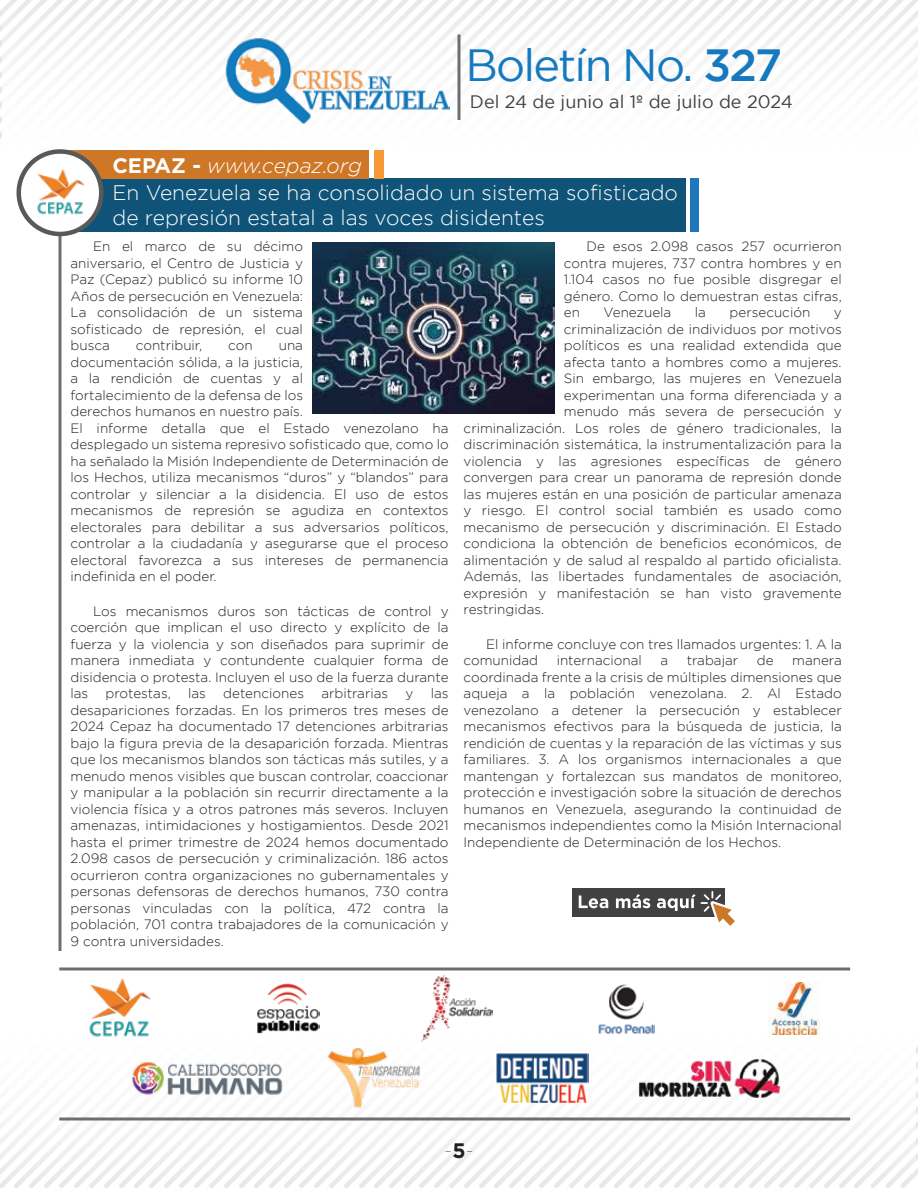
<style>
.page{position:relative;width:918px;height:1188px;background:#fff}
.page>*{position:absolute;margin:0;border:0;box-sizing:border-box;transform-origin:0 0}
.t1{font:45px "Gotham";letter-spacing:-.04em;color:#1479bf}
.t2{font:300 21px/25.2px "Gotham";color:#fff}
.t3{font:italic 300 21px "Gotham";letter-spacing:-.005em;color:#fff}
.t4{font:100 21px "Gotham";color:#231f20}
.t5{font:18px "Gotham";color:#414042}
.t6{font:300 13.5px/16.5px "Gotham";color:#231f20;text-align:justify}
.s1{font-weight:700;font-style:normal}
.s2{font-weight:500}
.s3{font-weight:700}
</style>
<div class="page">
<div style="left:2px;top:0;width:916px;height:176px;background:linear-gradient(to bottom,#f6f6f7,#fff)"></div>
<div style="left:0;top:1009px;width:916px;height:179px;background:linear-gradient(to bottom,#fff,#f5f5f5)"></div>
<hr style="left:458px;top:34px;width:2px;height:86px;background:#6d6e71">
<img style="left:222px;top:34px;width:228px;height:92px">
<img style="left:768px;top:982px;width:53px;height:53px">
<img style="left:638px;top:1056px;width:144px;height:43px">
<img style="left:597px;top:984px;width:57px;height:51px">
<img style="left:85px;top:978px;width:69px;height:65px">
<img style="left:126px;top:1058px;width:160px;height:40px">
<img style="left:257px;top:983px;width:62px;height:50px">
<hr style="left:59px;top:968px;width:791px;height:2px;background:#6d6e71">
<hr style="left:59px;top:1118px;width:791px;height:2px;background:#6d6e71">
<img style="left:322px;top:1045px;width:103px;height:66px">
<img style="left:421px;top:975px;width:72px;height:67px">
<img style="left:495px;top:1052px;width:93px;height:51px">
<svg style="left:58px;top:236px;width:4px;height:715px;background:#909193"></svg>
<div style="left:60px;top:178px;width:626px;height:54px;background:#0f5478"></div>
<div style="left:690px;top:178px;width:9px;height:54px;background:#1f77bb"></div>
<div style="left:60px;top:150px;width:309px;height:28px;background:#ce7727"></div>
<div style="left:374px;top:150px;width:10px;height:28px;background:#f89939"></div>
<svg style="left:19px;top:152px;width:82px;height:82px"></svg>
<div style="left:16px;top:149px;width:88px;height:87px;border:4px solid #58595b;border-radius:50%"></div>
<img style="left:34px;top:166px;width:52px;height:52px">
<div style="left:572px;top:888px;width:152px;height:29px;background:#414042"></div>
<svg style="left:579px;top:895px;width:29px;height:13px"></svg>
<svg style="left:616px;top:894px;width:34px;height:14px"></svg>
<svg style="left:657px;top:891px;width:78px;height:35px"></svg>
<img style="left:312px;top:242px;width:243px;height:171px">
<h2 class="t3" style="left:112px;top:154px;width:251px"><span class="s1">CEPAZ -</span> www.cepaz.org</h2>
<h1 class="t1" style="left:465px;top:40px;width:318px">Boletín No. <span class="s2">327</span></h1>
<h3 class="t5" style="left:470px;top:92px;width:324px">Del 24 de junio al 1º de julio de 2024</h3>
<h2 class="t2" style="left:112px;top:180px;width:567px">En Venezuela se ha consolidado un sistema sofisticado de represión estatal a las voces disidentes</h2>
<p class="t6" style="left:70px;top:238px;width:234px;text-indent:23px">En el marco de su décimo aniversario, el Centro de Justicia y Paz (Cepaz) publicó su informe 10<br>Años de persecución en Venezuela:<br>La consolidación de un sistema sofisticado de represión, el cual busca</p>
<p class="t6" style="left:136px;top:337px;width:68px">contribuir,</p>
<p class="t6" style="left:228px;top:337px;width:26px">con</p>
<p class="t6" style="left:70px;top:337px;width:380px;text-align:left;text-indent:208px">una<br>documentación sólida, a la justicia,<br>a la rendición de cuentas y al<br>fortalecimiento de la defensa de los<br>derechos humanos en nuestro país.<br>El informe detalla que el Estado venezolano ha desplegado un sistema represivo sofisticado que, como lo ha señalado la Misión Independiente de Determinación de los Hechos, utiliza mecanismos “duros” y “blandos” para controlar y silenciar a la disidencia. El uso de estos mecanismos de represión se agudiza en contextos electorales para debilitar a sus adversarios políticos, controlar a la ciudadanía y asegurarse que el proceso electoral favorezca a sus intereses de permanencia indefinida en el poder.</p>
<p class="t6" style="left:70px;top:603px;width:380px;text-indent:23px">Los mecanismos duros son tácticas de control y coerción que implican el uso directo y explícito de la fuerza y la violencia y son diseñados para suprimir de manera inmediata y contundente cualquier forma de disidencia o protesta. Incluyen el uso de la fuerza durante las</p>
<p class="t6" style="left:70px;top:685px;width:380px;text-indent:360px">las desapariciones forzadas. En los primeros tres meses de 2024 Cepaz ha documentado 17 detenciones arbitrarias bajo la figura previa de la desaparición forzada. Mientras que los mecanismos blandos son tácticas más sutiles, y a menudo menos visibles que buscan controlar, coaccionar y manipular a la población sin recurrir directamente a la violencia física y a otros patrones más severos. Incluyen amenazas, intimidaciones y hostigamientos. Desde 2021 hasta el primer trimestre de 2024 hemos documentado 2.098 casos de persecución y criminalización. 186 actos ocurrieron contra organizaciones no gubernamentales y personas defensoras de derechos humanos, 730 contra personas vinculadas con la política, 472 contra la población, 701 contra trabajadores de la comunicación y 9 contra universidades.</p>
<p class="t6" style="left:106px;top:685px;width:67px">protestas,</p>
<p class="t6" style="left:188px;top:685px;width:19px">las</p>
<p class="t6" style="left:223px;top:685px;width:82px">detenciones</p>
<p class="t6" style="left:321px;top:685px;width:68px">arbitrarias</p>
<p class="t6" style="left:406px;top:685px;width:9px">y</p>
<p class="t6" style="left:564px;top:238px;width:279px;text-indent:23px">De esos 2.098 casos 257 ocurrieron contra mujeres, 737 contra hombres y en 1.104 casos no fue posible disgregar el género. Como lo demuestran estas cifras, en</p>
<p class="t6" style="left:604px;top:304px;width:69px">Venezuela</p>
<p class="t6" style="left:695px;top:304px;width:13px">la</p>
<p class="t6" style="left:730px;top:304px;width:82px">persecución</p>
<p class="t6" style="left:834px;top:304px;width:9px">y</p>
<p class="t6" style="left:564px;top:321px;width:279px">criminalización de individuos por motivos</p>
<p class="t6" style="left:564px;top:337px;width:279px">políticos es una realidad extendida que</p>
<p class="t6" style="left:564px;top:354px;width:279px">afecta tanto a hombres como a mujeres.</p>
<p class="t6" style="left:564px;top:370px;width:279px">Sin embargo, las mujeres en Venezuela</p>
<p class="t6" style="left:564px;top:387px;width:279px">experimentan una forma diferenciada y a</p>
<p class="t6" style="left:564px;top:403px;width:279px">menudo más severa de persecución y</p>
<p class="t6" style="left:464px;top:420px;width:380px">criminalización. Los roles de género tradicionales, la</p>
<p class="t6" style="left:464px;top:436px;width:380px">discriminación sistemática, la instrumentalización para la</p>
<p class="t6" style="left:464px;top:453px;width:380px">violencia y las agresiones específicas de género</p>
<p class="t6" style="left:464px;top:469px;width:380px">convergen para crear un panorama de represión donde</p>
<p class="t6" style="left:464px;top:486px;width:380px">las mujeres están en una posición de particular amenaza</p>
<p class="t6" style="left:464px;top:502px;width:380px">y riesgo. El control social también es usado como</p>
<p class="t6" style="left:464px;top:519px;width:380px">mecanismo de persecución y discriminación. El Estado</p>
<p class="t6" style="left:464px;top:535px;width:380px">condiciona la obtención de beneficios económicos, de</p>
<p class="t6" style="left:464px;top:552px;width:380px">alimentación y de salud al respaldo al partido oficialista.</p>
<p class="t6" style="left:464px;top:568px;width:380px">Además, las libertades fundamentales de asociación,</p>
<p class="t6" style="left:464px;top:584px;width:380px">expresión y manifestación se han visto gravemente</p>
<p class="t6" style="left:464px;top:601px;width:82px">restringidas.</p>
<p class="t6" style="left:464px;top:636px;width:380px;text-indent:23px">El informe concluye con tres llamados urgentes: 1. A la comunidad</p>
<p class="t6" style="left:557px;top:652px;width:87px">internacional</p>
<p class="t6" style="left:661px;top:652px;width:9px">a</p>
<p class="t6" style="left:687px;top:652px;width:53px">trabajar</p>
<p class="t6" style="left:757px;top:652px;width:18px">de</p>
<p class="t6" style="left:464px;top:652px;width:380px;text-indent:329px">manera coordinada frente a la crisis de múltiples dimensiones que aqueja a la población venezolana. 2. Al Estado venezolano a detener la persecución y establecer mecanismos efectivos para la búsqueda de justicia, la rendición de cuentas y la reparación de las víctimas y sus familiares. 3. A los organismos internacionales a que mantengan y fortalezcan sus mandatos de monitoreo, protección e investigación sobre la situación de derechos humanos en Venezuela, asegurando la continuidad de mecanismos independientes como la Misión Internacional Independiente de Determinación de los Hechos.</p>
<h2 class="t4" style="left:444px;top:1138px;width:31px">-<span class="s3">5</span>-</h2>
</div>
